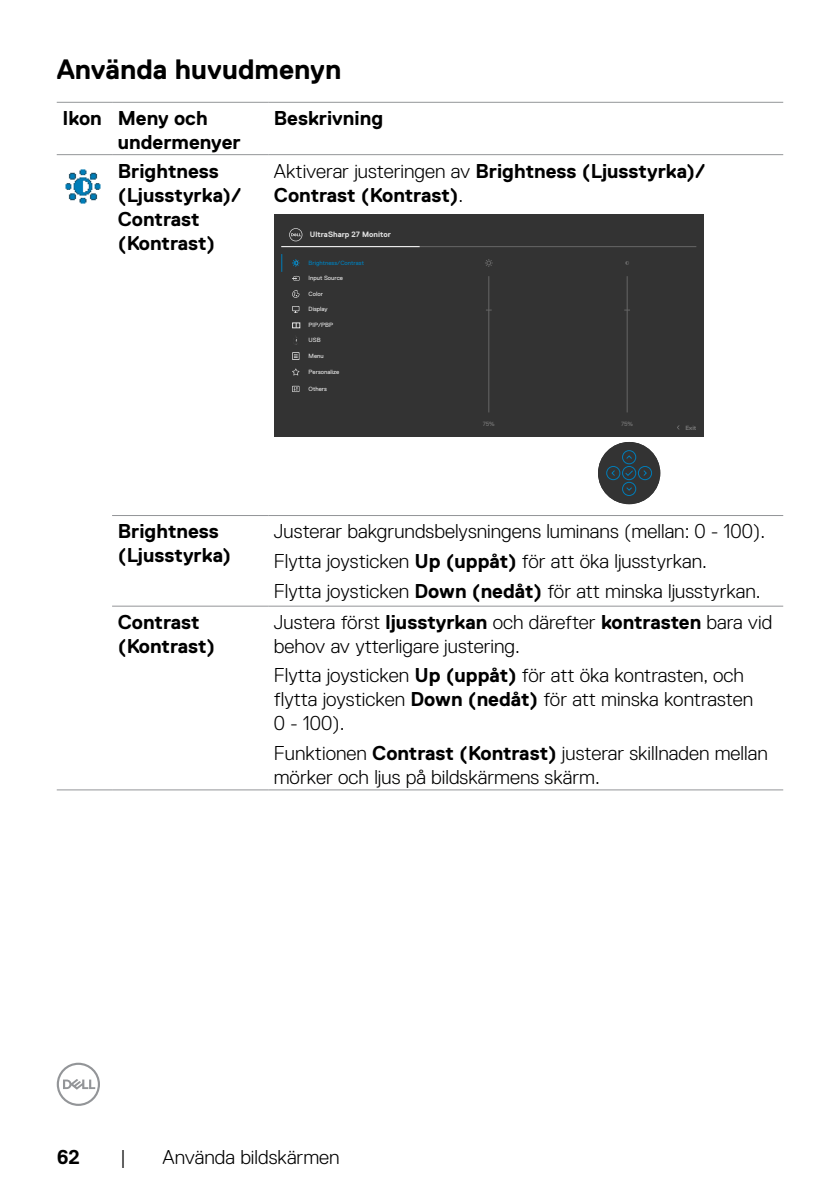
<style>
.page{position:relative;width:840px;height:1191px;background:#fff}
.page>*{position:absolute;margin:0;border:0;box-sizing:border-box;transform-origin:0 0}
.t1{font:700 28px "Dell Replica";color:#000}
.t2{font:300 20px/24px "Dell Replica";color:#000}
.t3{font:700 20px/24px "Dell Replica";color:#000}
.t4{font:700 7.8px "Dell Replica";color:#e4e4e4}
.t5{font:6.2px "Dell Replica";color:#e4e4e4}
.t6{font:6.2px "Dell Replica";color:#007db8}
.t7{font:6.2px "Dell Replica";color:#777}
.t8{font:700 6.2px "Dell Replica";color:#777}
.s1{font-weight:300}
.s2{font-weight:700}
</style>
<div class="page">
<svg style="left:57px;top:1062px;width:43px;height:44px"></svg>
<hr style="left:57px;top:102px;width:55px;height:1px;background:#939598">
<hr style="left:112px;top:102px;width:156px;height:1px;background:#939598">
<hr style="left:268px;top:102px;width:514px;height:1px;background:#939598">
<hr style="left:57px;top:154px;width:55px;height:1px;background:#939598">
<hr style="left:112px;top:154px;width:156px;height:1px;background:#939598">
<hr style="left:268px;top:154px;width:514px;height:1px;background:#939598">
<hr style="left:112px;top:515px;width:156px;height:1px;background:#939598">
<hr style="left:268px;top:515px;width:514px;height:1px;background:#939598">
<hr style="left:112px;top:606px;width:156px;height:1px;background:#939598">
<hr style="left:268px;top:606px;width:514px;height:1px;background:#939598">
<hr style="left:57px;top:789px;width:55px;height:1px;background:#939598">
<hr style="left:112px;top:789px;width:156px;height:1px;background:#939598">
<hr style="left:268px;top:789px;width:514px;height:1px;background:#939598">
<img style="left:65px;top:169px;width:36px;height:35px">
<div style="left:274px;top:214px;width:429px;height:223px;background:#333"></div>
<svg style="left:281px;top:254px;width:1px;height:18px"></svg>
<svg style="left:292px;top:276px;width:7px;height:5px"></svg>
<svg style="left:292px;top:290px;width:7px;height:8px"></svg>
<svg style="left:292px;top:259px;width:7px;height:8px"></svg>
<svg style="left:292px;top:306px;width:7px;height:7px"></svg>
<svg style="left:289px;top:228px;width:13px;height:13px"></svg>
<hr style="left:281px;top:246px;width:415px;height:1px;background:#666">
<hr style="left:281px;top:246px;width:138px;height:1px;background:#fff">
<svg style="left:485px;top:259px;width:7px;height:8px"></svg>
<hr style="left:488px;top:276px;width:1px;height:136px;background:#666">
<hr style="left:626px;top:276px;width:1px;height:136px;background:#666">
<svg style="left:292px;top:322px;width:8px;height:6px"></svg>
<svg style="left:292px;top:368px;width:7px;height:7px"></svg>
<svg style="left:292px;top:386px;width:7px;height:5px"></svg>
<svg style="left:292px;top:352px;width:7px;height:8px"></svg>
<svg style="left:292px;top:353px;width:7px;height:6px"></svg>
<svg style="left:294px;top:354px;width:3px;height:4px"></svg>
<div style="left:597px;top:442px;width:63px;height:62px;background:#333;border-radius:50%"></div>
<div style="left:622px;top:466px;width:13px;height:14px;border:1px solid #007db8;border-radius:50%"></div>
<div style="left:622px;top:482px;width:13px;height:14px;border:1px solid #007db8;border-radius:50%"></div>
<div style="left:622px;top:450px;width:13px;height:14px;border:1px solid #007db8;border-radius:50%"></div>
<div style="left:606px;top:466px;width:14px;height:14px;border:1px solid #007db8;border-radius:50%"></div>
<div style="left:637px;top:466px;width:14px;height:14px;border:1px solid #007db8;border-radius:50%"></div>
<svg style="left:626px;top:487px;width:6px;height:4px"></svg>
<svg style="left:626px;top:455px;width:6px;height:4px"></svg>
<svg style="left:643px;top:470px;width:3px;height:6px"></svg>
<svg style="left:611px;top:470px;width:4px;height:6px"></svg>
<svg style="left:624px;top:469px;width:9px;height:8px"></svg>
<h1 class="t1" style="left:57px;top:53px;width:286px">Använda huvudmenyn</h1>
<p class="t3" style="left:118px;top:106px;width:124px;text-indent:-55px">Ikon Meny och undermenyer</p>
<p class="t3" style="left:274px;top:106px;width:111px">Beskrivning</p>
<p class="t3" style="left:118px;top:159px;width:125px">Brightness (Ljusstyrka)/<br>Contrast (Kontrast)</p>
<p class="t3" style="left:274px;top:159px;width:433px"><span class="s1">Aktiverar justeringen av</span> Brightness (Ljusstyrka)/<br>Contrast (Kontrast)<span class="s1">.</span></p>
<p class="t5" style="left:308px;top:275px;width:36px">Input Source</p>
<p class="t5" style="left:308px;top:290px;width:16px">Color</p>
<p class="t4" style="left:310px;top:230px;width:82px">UltraSharp 27 Monitor</p>
<p class="t6" style="left:308px;top:259px;width:57px">Brightness/Contrast</p>
<p class="t5" style="left:308px;top:306px;width:21px">Display</p>
<p class="t5" style="left:308px;top:322px;width:26px">PIP/PBP</p>
<p class="t5" style="left:308px;top:336px;width:14px">USB</p>
<p class="t5" style="left:308px;top:352px;width:17px">Menu</p>
<p class="t5" style="left:308px;top:368px;width:32px">Personalize</p>
<p class="t5" style="left:308px;top:385px;width:20px">Others</p>
<p class="t7" style="left:482px;top:420px;width:13px">75%</p>
<p class="t7" style="left:621px;top:420px;width:13px">75%</p>
<p class="t8" style="left:685px;top:424px;width:13px">Exit</p>
<p class="t3" style="left:118px;top:519px;width:115px">Brightness (Ljusstyrka)</p>
<p class="t2" style="left:274px;top:516px;width:492px;line-height:29.6px">Justerar bakgrundsbelysningens luminans (mellan: 0 - 100).<br>Flytta joysticken <span class="s2">Up (uppåt)</span> för att öka ljusstyrkan.<br>Flytta joysticken <span class="s2">Down (nedåt)</span> för att minska ljusstyrkan.</p>
<p class="t3" style="left:118px;top:610px;width:99px">Contrast (Kontrast)</p>
<p class="t2" style="left:274px;top:610px;width:499px">Justera först <span class="s2">ljusstyrkan</span> och därefter <span class="s2">kontrasten</span> bara vid behov av ytterligare justering.</p>
<p class="t2" style="left:274px;top:663px;width:480px">Flytta joysticken <span class="s2">Up (uppåt)</span> för att öka kontrasten, och flytta joysticken <span class="s2">Down (nedåt)</span> för att minska kontrasten<br>0 - 100).</p>
<p class="t2" style="left:274px;top:741px;width:495px">Funktionen <span class="s2">Contrast (Kontrast)</span> justerar skillnaden mellan mörker och ljus på bildskärmens skärm.</p>
<p class="t3" style="left:57px;top:1145px;width:25px">62</p>
<p class="t2" style="left:120px;top:1145px;width:7px">|</p>
<p class="t2" style="left:162px;top:1145px;width:178px">Använda bildskärmen</p>
</div>
